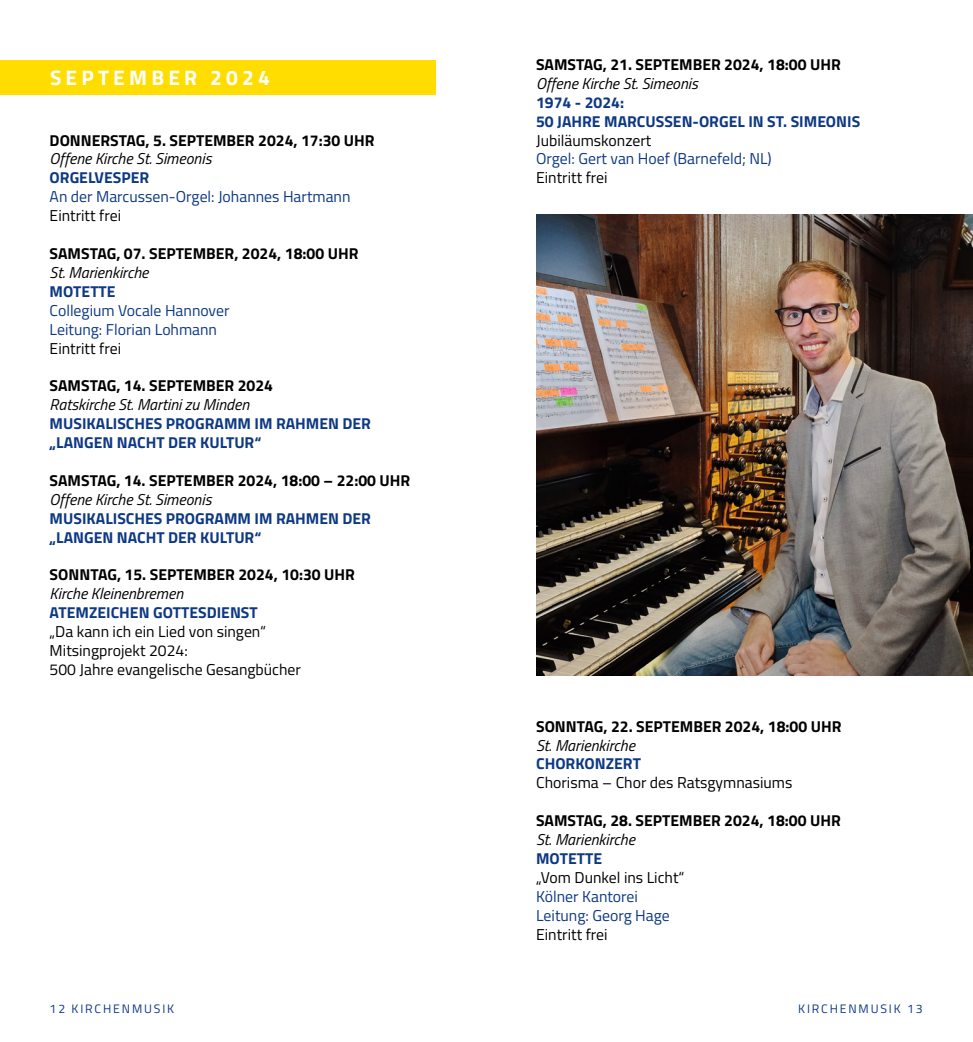
<style>
.page{position:relative;width:973px;height:1042px;background:#fff}
.page>*{position:absolute;margin:0;border:0;box-sizing:border-box;transform-origin:0 0}
.t1{font:700 21px "Titillium Web";letter-spacing:.2em;color:#fff}
.t2{font:700 15.75px "Titillium Web";color:#000}
.t3{font:700 15.75px/18.9px "Titillium Web";color:#0d3884}
.t4{font:15.75px/18.9px "Titillium Web";color:#000}
.t5{font:italic 15.75px "Titillium Web";color:#000}
.t6{font:15.75px/18.9px "Titillium Web";color:#0d3884}
.t7{font:12.25px "Titillium Web";letter-spacing:.15em;color:#0d3884}
</style>
<div class="page">
<div style="left:0;top:60px;width:435px;height:35px;background:#fd0"></div>
<img style="left:536px;top:215px;width:436px;height:460px">
<h1 class="t1" style="left:50px;top:62px;width:221px">SEPTEMBER 2024</h1>
<p class="t2" style="left:50px;top:128px;width:326px">DONNERSTAG, 5. SEPTEMBER 2024, 17:30 UHR</p>
<p class="t5" style="left:50px;top:147px;width:163px">Offene Kirche St. Simeonis</p>
<p class="t3" style="left:50px;top:168px;width:101px">ORGELVESPER</p>
<p class="t6" style="left:50px;top:187px;width:302px">An der Marcussen-Orgel: Johannes Hartmann</p>
<p class="t4" style="left:50px;top:205px;width:73px">Eintritt frei</p>
<p class="t2" style="left:50px;top:241px;width:310px">SAMSTAG, 07. SEPTEMBER, 2024, 18:00 UHR</p>
<p class="t5" style="left:50px;top:261px;width:100px">St. Marienkirche</p>
<p class="t3" style="left:50px;top:281px;width:67px">MOTETTE</p>
<p class="t6" style="left:50px;top:300px;width:181px">Collegium Vocale Hannover<br>Leitung: Florian Lohmann</p>
<p class="t4" style="left:50px;top:338px;width:73px">Eintritt frei</p>
<p class="t2" style="left:50px;top:374px;width:225px">SAMSTAG, 14. SEPTEMBER 2024</p>
<p class="t5" style="left:50px;top:393px;width:201px">Ratskirche St. Martini zu Minden</p>
<p class="t3" style="left:50px;top:413px;width:323px">MUSIKALISCHES PROGRAMM IM RAHMEN DER „LANGEN NACHT DER KULTUR“</p>
<p class="t2" style="left:50px;top:468px;width:362px">SAMSTAG, 14. SEPTEMBER 2024, 18:00 – 22:00 UHR</p>
<p class="t5" style="left:50px;top:488px;width:163px">Offene Kirche St. Simeonis</p>
<p class="t3" style="left:50px;top:508px;width:323px">MUSIKALISCHES PROGRAMM IM RAHMEN DER „LANGEN NACHT DER KULTUR“</p>
<p class="t2" style="left:50px;top:563px;width:307px">SONNTAG, 15. SEPTEMBER 2024, 10:30 UHR</p>
<p class="t5" style="left:50px;top:582px;width:135px">Kirche Kleinenbremen</p>
<p class="t3" style="left:50px;top:602px;width:210px">ATEMZEICHEN GOTTESDIENST</p>
<p class="t4" style="left:50px;top:621px;width:253px">„Da kann ich ein Lied von singen“<br>Mitsingprojekt 2024:<br>500 Jahre evangelische Gesangbücher</p>
<p class="t2" style="left:536px;top:52px;width:306px">SAMSTAG, 21. SEPTEMBER 2024, 18:00 UHR</p>
<p class="t5" style="left:536px;top:72px;width:163px">Offene Kirche St. Simeonis</p>
<p class="t3" style="left:536px;top:92px;width:325px">1974 - 2024:<br>50 JAHRE MARCUSSEN-ORGEL IN ST. SIMEONIS</p>
<p class="t4" style="left:536px;top:130px;width:117px">Jubiläumskonzert</p>
<p class="t6" style="left:536px;top:149px;width:237px">Orgel: Gert van Hoef (Barnefeld; NL)</p>
<p class="t4" style="left:536px;top:168px;width:73px">Eintritt frei</p>
<p class="t2" style="left:536px;top:714px;width:307px">SONNTAG, 22. SEPTEMBER 2024, 18:00 UHR</p>
<p class="t5" style="left:536px;top:733px;width:100px">St. Marienkirche</p>
<p class="t3" style="left:536px;top:753px;width:106px">CHORKONZERT</p>
<p class="t4" style="left:536px;top:772px;width:258px">Chorisma – Chor des Ratsgymnasiums</p>
<p class="t2" style="left:536px;top:808px;width:306px">SAMSTAG, 28. SEPTEMBER 2024, 18:00 UHR</p>
<p class="t5" style="left:536px;top:828px;width:100px">St. Marienkirche</p>
<p class="t3" style="left:536px;top:848px;width:67px">MOTETTE</p>
<p class="t4" style="left:536px;top:867px;width:150px">„Vom Dunkel ins Licht“</p>
<p class="t6" style="left:536px;top:886px;width:135px">Kölner Kantorei<br>Leitung: Georg Hage</p>
<p class="t4" style="left:536px;top:924px;width:73px">Eintritt frei</p>
<p class="t7" style="left:50px;top:1000px;width:126px">12 KIRCHENMUSIK</p>
<p class="t7" style="left:798px;top:1000px;width:126px">KIRCHENMUSIK 13</p>
</div>
